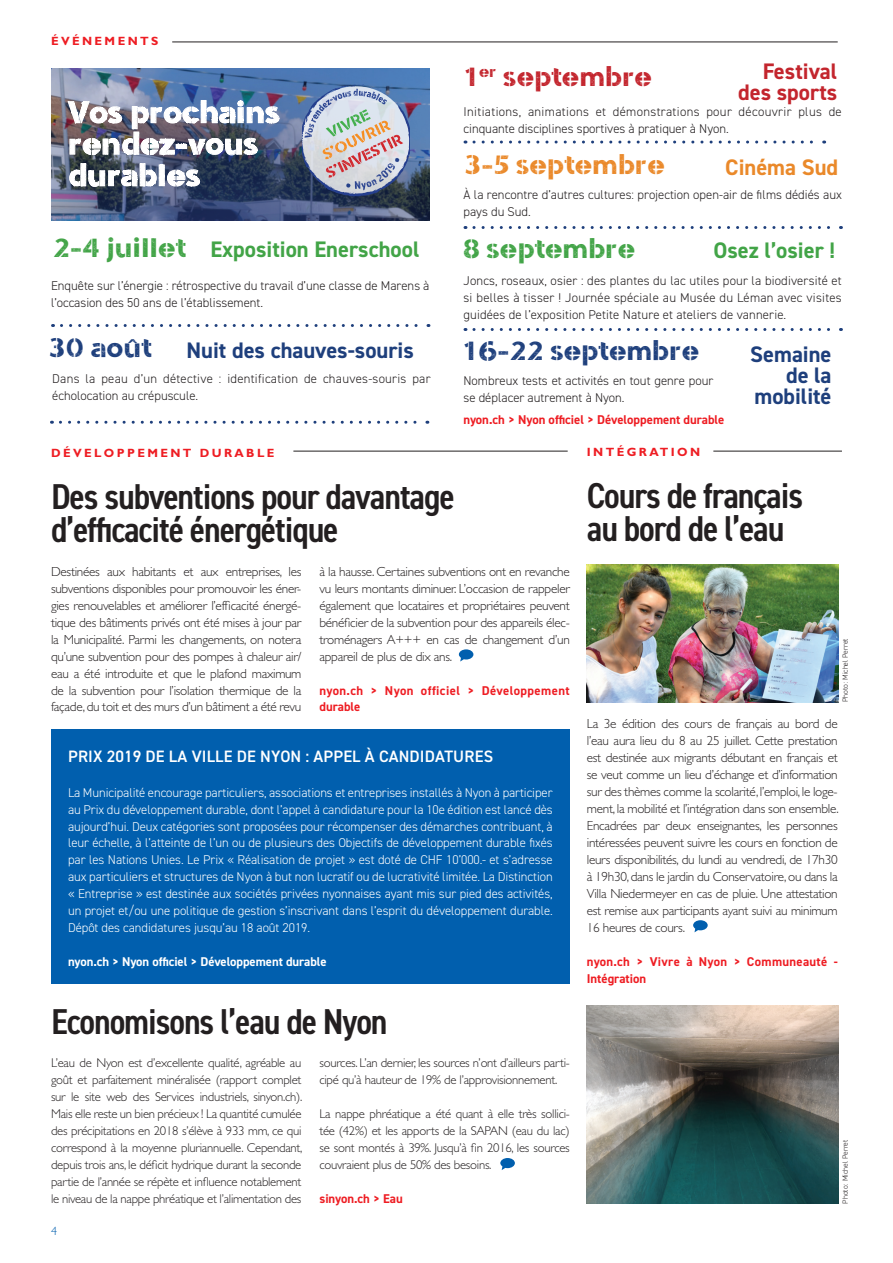
<style>
.page{position:relative;width:893px;height:1263px;background:#fff}
.page>*{position:absolute;margin:0;border:0;box-sizing:border-box;transform-origin:0 0}
.t1{font:600 condensed 36px/33px "DIN2014";letter-spacing:-.03em;color:#231f20;scale:1.05 1}
.t2{font:30px/31.5px "Stencil Army WWI";color:#fff}
.t3{font:27px "Stencil Army WWI";color:#42a447}
.t4{font:27px "Stencil Army WWI";color:#1e3f7c}
.t5{font:27px "Stencil Army WWI";color:#ea892a}
.t6{font:27px "Stencil Army WWI";color:#c3252d}
.t7{font:700 22.5px/21px "DIN2014";color:#1e3f7c;text-align:right}
.t8{font:700 22.5px "DIN2014";color:#42a447}
.t9{font:700 22.5px/21px "DIN2014";color:#c3252d;text-align:right}
.t10{font:700 22.5px "DIN2014";color:#ea892a}
.t11{font:600 16.5px "DIN2014";letter-spacing:.01em;color:#fff}
.t12{font:300 13.2px/17px "Gill Sans Std";letter-spacing:-.02em;color:#231f20;text-align:justify}
.t13{font:300 12.75px/17px "DIN2014";letter-spacing:-.005em;color:#fff;text-align:justify}
.t14{font:300 12.75px/17px "Gill Sans Std";letter-spacing:-.02em;color:#231f20;text-align:justify}
.t15{font:300 12.75px/17px "DIN2014";color:#231f20}
.t16{font:300 12.75px/17px "DIN2014";letter-spacing:.025em;color:#231f20}
.t17{font:300 12.75px/17px "DIN2014";letter-spacing:.02em;color:#231f20}
.t18{font:700 12.75px "DIN2014";color:#ee1d23}
.t19{font:700 12.75px/17px "DIN2014";letter-spacing:.025em;color:#ee1d23}
.t20{font:700 12.75px/17px "DIN2014";letter-spacing:.03em;color:#ee1d23}
.t21{font:700 12.75px "DIN2014";letter-spacing:-.005em;color:#fff}
.t22{font:700 12px "Gill Sans Std";letter-spacing:.2em;color:#ee1d23}
.t23{font:300 12px "Gill Sans Std";color:#015fae}
.t24{font:300 7.5px "DIN2014";color:#231f20}
</style>
<div class="page">
<hr style="left:172px;top:42px;width:666px;height:1px;background:#231f20">
<hr style="left:293px;top:451px;width:275px;height:1px;background:#231f20">
<hr style="left:713px;top:451px;width:129px;height:1px;background:#231f20">
<img style="left:51px;top:68px;width:378px;height:152px">
<img style="left:303px;top:84px;width:106px;height:112px">
<svg style="left:474px;top:226px;width:367px;height:3px"></svg>
<svg style="left:474px;top:328px;width:367px;height:3px"></svg>
<img style="left:68px;top:100px;width:214px;height:56px">
<svg style="left:69px;top:163px;width:134px;height:24px"></svg>
<svg style="left:61px;top:324px;width:368px;height:3px"></svg>
<svg style="left:60px;top:421px;width:368px;height:3px"></svg>
<svg style="left:474px;top:141px;width:351px;height:3px"></svg>
<div style="left:51px;top:729px;width:519px;height:254px;background:#015fae"></div>
<svg style="left:693px;top:920px;width:15px;height:12px"></svg>
<svg style="left:459px;top:649px;width:14px;height:12px"></svg>
<svg style="left:500px;top:1158px;width:15px;height:12px"></svg>
<img style="left:587px;top:565px;width:251px;height:137px">
<img style="left:587px;top:1005px;width:251px;height:198px">
<p class="t22" style="left:51px;top:34px;width:109px">ÉVÉNEMENTS</p>
<h2 class="t2" style="left:68px;top:98px;width:214px">Vos prochains rendez-vous durables</h2>
<h3 class="t9" style="left:738px;top:61px;width:101px">Festival des sports</h3>
<h3 class="t6" style="left:465px;top:63px;width:189px">1<sup>er</sup> septembre</h3>
<p class="t16" style="left:463px;top:103px;width:380px">Initiations, animations et démonstrations pour découvrir plus de cinquante disciplines sportives à pratiquer à Nyon.</p>
<h3 class="t5" style="left:465px;top:151px;width:202px">3-5 septembre</h3>
<h3 class="t10" style="left:725px;top:152px;width:114px">Cinéma Sud</h3>
<p class="t15" style="left:463px;top:186px;width:380px">À la rencontre d’autres cultures: projection open-air de films dédiés aux pays du Sud.</p>
<h3 class="t3" style="left:53px;top:234px;width:135px">2-4 juillet</h3>
<h3 class="t8" style="left:210px;top:235px;width:211px">Exposition Enerschool</h3>
<h3 class="t3" style="left:463px;top:235px;width:173px">8 septembre</h3>
<h3 class="t8" style="left:713px;top:235px;width:123px">Osez l’osier !</h3>
<p class="t15" style="left:51px;top:277px;width:380px">Enquête sur l’énergie : rétrospective du travail d’une classe de Marens à l’occasion des 50 ans de l’établissement.</p>
<p class="t15" style="left:463px;top:272px;width:380px;text-align:justify">Joncs, roseaux, osier : des plantes du lac utiles pour la biodiversité et si belles à tisser ! Journée spéciale au Musée du Léman avec visites guidées de l’exposition Petite Nature et ateliers de vannerie.</p>
<h3 class="t4" style="left:49px;top:334px;width:104px">30 août</h3>
<h3 class="t7" style="left:187px;top:339px;width:229px">Nuit des chauves-souris</h3>
<p class="t17" style="left:52px;top:370px;width:380px">Dans la peau d’un détective : identification de chauves-souris par écholocation au crépuscule.</p>
<h3 class="t4" style="left:463px;top:337px;width:237px">16-22 septembre</h3>
<p class="t15" style="left:463px;top:372px;width:251px">Nombreux tests et activités en tout genre pour se déplacer autrement à Nyon.</p>
<h3 class="t7" style="left:750px;top:343px;width:83px">Semaine de la mobilité</h3>
<p class="t18" style="left:463px;top:411px;width:262px">nyon.ch &gt; Nyon officiel &gt; Développement durable</p>
<p class="t22" style="left:51px;top:446px;width:225px">DÉVELOPPEMENT DURABLE</p>
<p class="t22" style="left:587px;top:445px;width:115px">INTÉGRATION</p>
<h1 class="t1" style="left:51px;top:479px;width:386px">Des subventions pour davantage d’efficacité énergétique</h1>
<p class="t12" style="left:51px;top:563px;width:252px">Destinées aux habitants et aux entreprises, les subventions disponibles pour promouvoir les éner&shy;gies renouvelables et améliorer l’efficacité énergé&shy;tique des bâtiments privés ont été mises à jour par la Municipalité. Parmi les changements, on notera qu’une subvention pour des pompes à chaleur air/ eau a été introduite et que le plafond maximum de la subvention pour l’isolation thermique de la façade, du toit et des murs d’un bâtiment a été revu</p>
<p class="t12" style="left:319px;top:563px;width:252px">à la hausse. Certaines subventions ont en revanche vu leurs montants diminuer. L’occasion de rappeler également que locataires et propriétaires peuvent bénéficier de la subvention pour des appareils élec&shy;troménagers A+++ en cas de changement d’un appareil de plus de dix ans.</p>
<p class="t20" style="left:319px;top:681px;width:252px">nyon.ch &gt; Nyon officiel &gt; Développement durable</p>
<p class="t11" style="left:68px;top:746px;width:426px">PRIX 2019 DE LA VILLE DE NYON : APPEL À CANDIDATURES</p>
<p class="t13" style="left:68px;top:784px;width:486px">La Municipalité encourage particuliers, associations et entreprises installés à Nyon à participer au Prix du développement durable, dont l’appel à candidature pour la 10e édition est lancé dès aujourd’hui. Deux catégories sont proposées pour récompenser des démarches contribuant, à leur échelle, à l’atteinte de l’un ou de plusieurs des Objectifs de développement durable fixés par les Nations Unies. Le Prix « Réalisation de projet » est doté de CHF 10’000.- et s’adresse aux particuliers et structures de Nyon à but non lucratif ou de lucrativité limitée. La Distinction « Entreprise » est destinée aux sociétés privées nyonnaises ayant mis sur pied des activités, un projet et/ou une politique de gestion s’inscrivant dans l’esprit du développement durable.<br>Dépôt des candidatures jusqu’au 18 août 2019.</p>
<p class="t21" style="left:68px;top:953px;width:260px">nyon.ch &gt; Nyon officiel &gt; Développement durable</p>
<h1 class="t1" style="left:51px;top:1004px;width:322px">Economisons l’eau de Nyon</h1>
<p class="t14" style="left:51px;top:1054px;width:253px">L’eau de Nyon est d’excellente qualité, agréable au goût et parfaitement minéralisée (rapport complet sur le site web des Services industriels, sinyon.ch).<br>Mais elle reste un bien précieux ! La quantité cumulée des précipitations en 2018 s’élève à 933 mm, ce qui correspond à la moyenne pluriannuelle. Cependant, depuis trois ans, le déficit hydrique durant la seconde partie de l’année se répète et influence notablement le niveau de la nappe phréatique et l’alimentation des</p>
<p class="t14" style="left:319px;top:1054px;width:252px">sources. L’an dernier, les sources n’ont d’ailleurs parti&shy;cipé qu’à hauteur de 19% de l’approvisionnement.</p>
<p class="t14" style="left:319px;top:1105px;width:252px">La nappe phréatique a été quant à elle très sollici&shy;tée (42%) et les apports de la SAPAN (eau du lac) se sont montés à 39%. Jusqu’à fin 2016, les sources couvraient plus de 50% des besoins.</p>
<p class="t18" style="left:319px;top:1190px;width:85px">sinyon.ch &gt; Eau</p>
<p class="t23" style="left:51px;top:1224px;width:7px">4</p>
<h1 class="t1" style="left:587px;top:478px;width:208px">Cours de français au bord de l’eau</h1>
<p class="t24" style="left:841px;top:702px;width:66px;rotate:-90deg">Photo : Michel Perret</p>
<p class="t12" style="left:587px;top:716px;width:253px">La 3e édition des cours de français au bord de l’eau aura lieu du 8 au 25 juillet. Cette prestation est destinée aux migrants débutant en français et se veut comme un lieu d’échange et d’information sur des thèmes comme la scolarité, l’emploi, le loge&shy;ment, la mobilité et l’intégration dans son ensemble.<br>Encadrées par deux enseignantes, les personnes intéressées peuvent suivre les cours en fonction de leurs disponibilités, du lundi au vendredi, de 17h30 à 19h30, dans le jardin du Conservatoire, ou dans la Villa Niedermeyer en cas de pluie. Une attestation est remise aux participants ayant suivi au minimum 16 heures de cours.</p>
<p class="t19" style="left:587px;top:953px;width:252px">nyon.ch &gt; Vivre à Nyon &gt; Communeauté -<br>Intégration</p>
<p class="t24" style="left:841px;top:1203px;width:66px;rotate:-90deg">Photo : Michel Perret</p>
</div>
